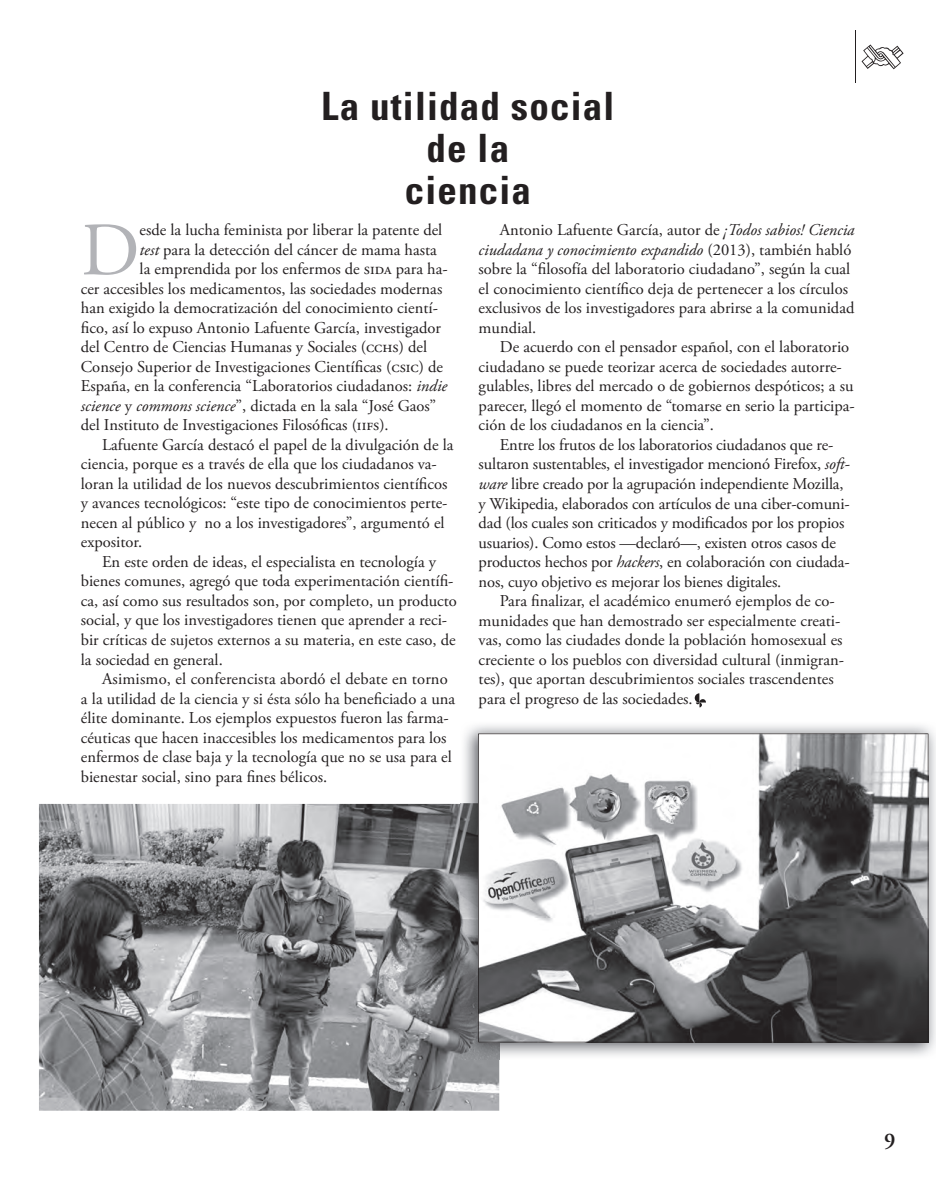
<style>
.page{position:relative;width:936px;height:1191px;background:#fff}
.page>*{position:absolute;margin:0;border:0;box-sizing:border-box;transform-origin:0 0}
.t1{font:75.3px "Adobe Garamond Pro";color:#b2b3b7}
.t2{font:700 condensed 39px/42px "Univers";letter-spacing:.03em;color:#231f20;text-align:center}
.t3{font:600 22.5px "Adobe Garamond";color:#231f20}
.t4{font:16.5px/19.5px "Adobe Garamond Pro";color:#231f20}
.s1{font-style:italic}
</style>
<div class="page">
<hr style="left:854px;top:31px;width:1px;height:52px;background:#231f20">
<svg style="left:694px;top:693px;width:12px;height:14px"></svg>
<img style="left:39px;top:804px;width:460px;height:306px">
<img style="left:460px;top:725px;width:475px;height:334px">
<img style="left:460px;top:804px;width:39px;height:255px">
<svg style="left:478px;top:733px;width:450px;height:309px"></svg>
<svg style="left:861px;top:44px;width:42px;height:25px"></svg>
<h2 class="t2" style="left:321px;top:89px;width:294px">La utilidad social de la<br>ciencia</h2>
<h1 class="t1" style="left:81px;top:220px;width:60px">D</h1>
<p class="t4" style="left:140px;top:222px;width:304px">esde la lucha feminista por liberar la patente del</p>
<p class="t4" style="left:140px;top:241px;width:299px"><span class="s1">test</span> para la detección del cáncer de mama hasta</p>
<p class="t4" style="left:140px;top:261px;width:309px">la emprendida por los enfermos de sida para ha-</p>
<p class="t4" style="left:81px;top:280px;width:363px">cer accesibles los medicamentos, las sociedades modernas</p>
<p class="t4" style="left:81px;top:300px;width:358px">han exigido la democratización del conocimiento cientí-</p>
<p class="t4" style="left:81px;top:319px;width:362px">fico, así lo expuso Antonio Lafuente García, investigador</p>
<p class="t4" style="left:81px;top:339px;width:348px">del Centro de Ciencias Humanas y Sociales (cchs) del</p>
<p class="t4" style="left:81px;top:358px;width:364px">Consejo Superior de Investigaciones Científicas (csic) de</p>
<p class="t4" style="left:81px;top:378px;width:368px">España, en la conferencia “Laboratorios ciudadanos: <span class="s1">indie</span></p>
<p class="t4" style="left:81px;top:397px;width:356px"><span class="s1">science</span> y <span class="s1">commons science</span>”, dictada en la sala “José Gaos”</p>
<p class="t4" style="left:81px;top:417px;width:309px">del Instituto de Investigaciones Filosóficas (iifs).</p>
<p class="t4" style="left:102px;top:436px;width:353px">Lafuente García destacó el papel de la divulgación de la</p>
<p class="t4" style="left:81px;top:456px;width:357px">ciencia, porque es a través de ella que los ciudadanos va-</p>
<p class="t4" style="left:81px;top:475px;width:368px">loran la utilidad de los nuevos descubrimientos científicos</p>
<p class="t4" style="left:81px;top:495px;width:368px">y avances tecnológicos: “este tipo de conocimientos perte-</p>
<p class="t4" style="left:81px;top:514px;width:365px">necen al público y no a los investigadores”, argumentó el</p>
<p class="t4" style="left:81px;top:534px;width:63px">expositor.</p>
<p class="t4" style="left:102px;top:553px;width:335px">En este orden de ideas, el especialista en tecnología y</p>
<p class="t4" style="left:81px;top:573px;width:374px">bienes comunes, agregó que toda experimentación científi-</p>
<p class="t4" style="left:81px;top:592px;width:377px">ca, así como sus resultados son, por completo, un producto</p>
<p class="t4" style="left:81px;top:612px;width:368px">social, y que los investigadores tienen que aprender a reci-</p>
<p class="t4" style="left:81px;top:631px;width:376px">bir críticas de sujetos externos a su materia, en este caso, de</p>
<p class="t4" style="left:81px;top:651px;width:143px">la sociedad en general.</p>
<p class="t4" style="left:102px;top:670px;width:347px">Asimismo, el conferencista abordó el debate en torno</p>
<p class="t4" style="left:81px;top:690px;width:376px">a la utilidad de la ciencia y si ésta sólo ha beneficiado a una</p>
<p class="t4" style="left:81px;top:709px;width:369px">élite dominante. Los ejemplos expuestos fueron las farma-</p>
<p class="t4" style="left:81px;top:729px;width:367px">céuticas que hacen inaccesibles los medicamentos para los</p>
<p class="t4" style="left:81px;top:748px;width:372px">enfermos de clase baja y la tecnología que no se usa para el</p>
<p class="t4" style="left:81px;top:768px;width:248px">bienestar social, sino para fines bélicos.</p>
<p class="t4" style="left:478px;top:222px;width:377px;text-indent:21px">Antonio Lafuente García, autor de <span class="s1">¡Todos sabios! Ciencia ciudadana y conocimiento expandido</span> (2013), también habló sobre la “filosofía del laboratorio ciudadano”, según la cual el conocimiento científico deja de pertenecer a los círculos exclusivos de los investigadores para abrirse a la comunidad mundial.</p>
<p class="t4" style="left:478px;top:339px;width:378px;text-indent:21px">De acuerdo con el pensador español, con el laboratorio ciudadano se puede teorizar acerca de sociedades autorre&shy;gulables, libres del mercado o de gobiernos despóticos; a su parecer, llegó el momento de “tomarse en serio la participa&shy;ción de los ciudadanos en la ciencia”.</p>
<p class="t4" style="left:478px;top:436px;width:372px;text-indent:21px">Entre los frutos de los laboratorios ciudadanos que re&shy;sultaron sustentables, el investigador mencionó Firefox, <span class="s1">soft&shy;ware</span> libre creado por la agrupación independiente Mozilla, y Wikipedia, elaborados con artículos de una ciber-comuni&shy;dad (los cuales son criticados y modificados por los propios usuarios). Como estos —declaró—, existen otros casos de productos hechos por <span class="s1">hackers</span>, en colaboración con ciudada&shy;nos, cuyo objetivo es mejorar los bienes digitales.</p>
<p class="t4" style="left:478px;top:592px;width:367px;text-indent:21px">Para finalizar, el académico enumeró ejemplos de co&shy;munidades que han demostrado ser especialmente creati&shy;vas, como las ciudades donde la población homosexual es creciente o los pueblos con diversidad cultural (inmigran&shy;tes), que aportan descubrimientos sociales trascendentes para el progreso de las sociedades.</p>
<h3 class="t3" style="left:884px;top:1132px;width:13px">9</h3>
</div>
